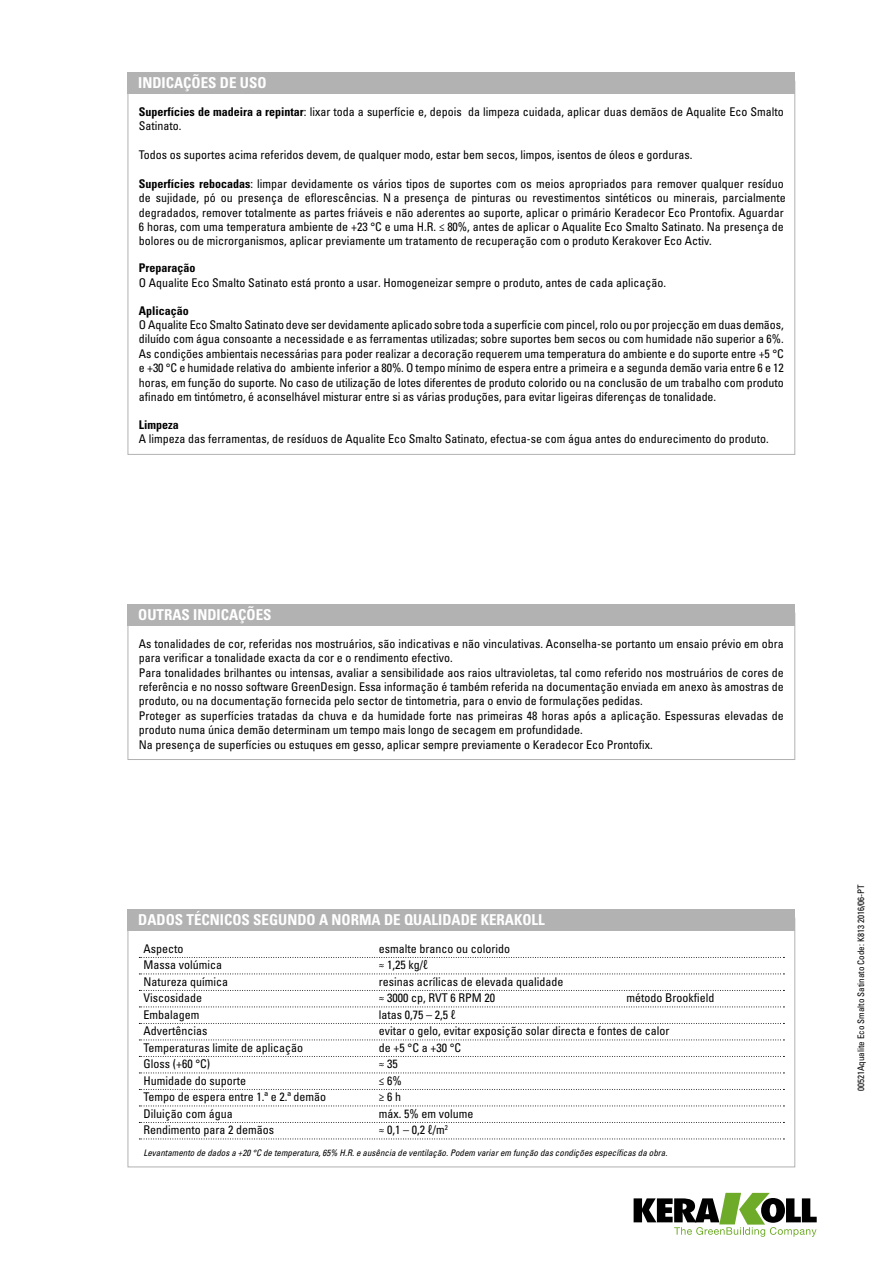
<style>
.page{position:relative;width:893px;height:1263px;background:#fff}
.page>*{position:absolute;margin:0;border:0;box-sizing:border-box;transform-origin:0 0}
.t1{font:700 condensed 15px "Univers LT Std";color:#fff}
.t2{font:condensed 12px/14.4px "Univers LT Std";color:#000}
.t3{font:700 condensed 12px "Univers LT Std";color:#000}
.t4{font:italic condensed 9px "Univers LT Std";color:#000}
.t5{font:condensed 9px "Univers LT Std";color:#000}
.s1{font-weight:700}
</style>
<div class="page">
<svg style="left:634px;top:1193px;width:183px;height:44px"></svg>
<div style="left:128px;top:72px;width:667px;height:22px;background:#b3b2b2"></div>
<div style="left:128px;top:604px;width:667px;height:21px;background:#b3b2b2"></div>
<svg style="left:139px;top:957px;width:645px;height:1px"></svg>
<svg style="left:139px;top:973px;width:645px;height:1px"></svg>
<svg style="left:139px;top:990px;width:645px;height:1px"></svg>
<svg style="left:139px;top:1006px;width:645px;height:1px"></svg>
<svg style="left:139px;top:1023px;width:645px;height:1px"></svg>
<svg style="left:139px;top:1039px;width:645px;height:1px"></svg>
<svg style="left:139px;top:1056px;width:645px;height:1px"></svg>
<svg style="left:139px;top:1072px;width:645px;height:1px"></svg>
<svg style="left:139px;top:1089px;width:645px;height:1px"></svg>
<svg style="left:139px;top:1105px;width:645px;height:1px"></svg>
<svg style="left:139px;top:1122px;width:645px;height:1px"></svg>
<svg style="left:139px;top:1138px;width:645px;height:1px"></svg>
<div style="left:128px;top:909px;width:667px;height:21px;background:#b3b2b2"></div>
<p class="t1" style="left:138px;top:74px;width:130px">INDICAÇÕES DE USO</p>
<p class="t2" style="left:139px;top:104px;width:646px"><span class="s1">Superfícies de madeira a repintar</span>: lixar toda a superfície e, depois da limpeza cuidada, aplicar duas demãos de Aqualite Eco Smalto<br>Satinato.</p>
<p class="t2" style="left:139px;top:147px;width:555px">Todos os suportes acima referidos devem, de qualquer modo, estar bem secos, limpos, isentos de óleos e gorduras.</p>
<p class="t2" style="left:139px;top:176px;width:648px"><span class="s1">Superfícies rebocadas</span>: limpar devidamente os vários tipos de suportes com os meios apropriados para remover qualquer resíduo de sujidade, pó ou presença de eflorescências. N a presença de pinturas ou revestimentos sintéticos ou minerais, parcialmente degradados, remover totalmente as partes friáveis e não aderentes ao suporte, aplicar o primário Keradecor Eco Prontofix. Aguardar 6 horas, com uma temperatura ambiente de +23 °C e uma H.R. ≤ 80%, antes de aplicar o Aqualite Eco Smalto Satinato. Na presença de bolores ou de microrganismos, aplicar previamente um tratamento de recuperação com o produto Kerakover Eco Activ.</p>
<p class="t3" style="left:139px;top:261px;width:58px">Preparação</p>
<p class="t2" style="left:139px;top:275px;width:529px">O Aqualite Eco Smalto Satinato está pronto a usar. Homogeneizar sempre o produto, antes de cada aplicação.</p>
<p class="t3" style="left:139px;top:303px;width:52px">Aplicação</p>
<p class="t2" style="left:139px;top:317px;width:646px;text-align:justify">O Aqualite Eco Smalto Satinato deve ser devidamente aplicado sobre toda a superfície com pincel, rolo ou por projecção em duas demãos, diluído com água consoante a necessidade e as ferramentas utilizadas; sobre suportes bem secos ou com humidade não superior a 6%.<br>As condições ambientais necessárias para poder realizar a decoração requerem uma temperatura do ambiente e do suporte entre +5 °C e +30 °C e humidade relativa do ambiente inferior a 80%. O tempo mínimo de espera entre a primeira e a segunda demão varia entre 6 e 12 horas, em função do suporte. No caso de utilização de lotes diferentes de produto colorido ou na conclusão de um trabalho com produto afinado em tintómetro, é aconselhável misturar entre si as várias produções, para evitar ligeiras diferenças de tonalidade.</p>
<p class="t3" style="left:139px;top:417px;width:41px">Limpeza</p>
<p class="t2" style="left:139px;top:432px;width:631px">A limpeza das ferramentas, de resíduos de Aqualite Eco Smalto Satinato, efectua-se com água antes do endurecimento do produto.</p>
<p class="t1" style="left:138px;top:606px;width:135px">OUTRAS INDICAÇÕES</p>
<p class="t2" style="left:139px;top:636px;width:646px">As tonalidades de cor, referidas nos mostruários, são indicativas e não vinculativas. Aconselha-se portanto um ensaio prévio em obra para verificar a tonalidade exacta da cor e o rendimento efectivo.<br>Para tonalidades brilhantes ou intensas, avaliar a sensibilidade aos raios ultravioletas, tal como referido nos mostruários de cores de referência e no nosso software GreenDesign. Essa informação é também referida na documentação enviada em anexo às amostras de produto, ou na documentação fornecida pelo sector de tintometria, para o envio de formulações pedidas.<br>Proteger as superfícies tratadas da chuva e da humidade forte nas primeiras 48 horas após a aplicação. Espessuras elevadas de produto numa única demão determinam um tempo mais longo de secagem em profundidade.<br>Na presença de superfícies ou estuques em gesso, aplicar sempre previamente o Keradecor Eco Prontofix.</p>
<p class="t1" style="left:138px;top:911px;width:408px">DADOS TÉCNICOS SEGUNDO A NORMA DE QUALIDADE KERAKOLL</p>
<p class="t2" style="left:143px;top:941px;width:41px">Aspecto</p>
<p class="t2" style="left:379px;top:941px;width:133px">esmalte branco ou colorido</p>
<p class="t2" style="left:143px;top:958px;width:80px">Massa volúmica</p>
<p class="t2" style="left:379px;top:958px;width:51px">≈ 1,25 kg/ℓ</p>
<p class="t2" style="left:143px;top:974px;width:86px">Natureza química</p>
<p class="t2" style="left:379px;top:974px;width:186px">resinas acrílicas de elevada qualidade</p>
<p class="t2" style="left:143px;top:991px;width:60px">Viscosidade</p>
<p class="t2" style="left:379px;top:991px;width:118px">≈ 3000 cp, RVT 6 RPM 20</p>
<p class="t2" style="left:626px;top:991px;width:89px">método Brookfield</p>
<p class="t2" style="left:143px;top:1007px;width:57px">Embalagem</p>
<p class="t2" style="left:379px;top:1007px;width:78px">latas 0,75 – 2,5 ℓ</p>
<p class="t2" style="left:143px;top:1024px;width:65px">Advertências</p>
<p class="t2" style="left:379px;top:1024px;width:292px">evitar o gelo, evitar exposição solar directa e fontes de calor</p>
<p class="t2" style="left:143px;top:1040px;width:161px">Temperaturas limite de aplicação</p>
<p class="t2" style="left:379px;top:1040px;width:84px">de +5 °C a +30 °C</p>
<p class="t2" style="left:143px;top:1057px;width:68px">Gloss (+60 °C)</p>
<p class="t2" style="left:379px;top:1057px;width:20px">≈ 35</p>
<p class="t2" style="left:143px;top:1073px;width:104px">Humidade do suporte</p>
<p class="t2" style="left:379px;top:1073px;width:24px">≤ 6%</p>
<p class="t2" style="left:143px;top:1090px;width:184px">Tempo de espera entre 1.ª e 2.ª demão</p>
<p class="t2" style="left:379px;top:1090px;width:24px">≥ 6 h</p>
<p class="t2" style="left:143px;top:1106px;width:91px">Diluição com água</p>
<p class="t2" style="left:379px;top:1106px;width:96px">máx. 5% em volume</p>
<p class="t2" style="left:143px;top:1123px;width:132px">Rendimento para 2 demãos</p>
<p class="t2" style="left:379px;top:1123px;width:70px">≈ 0,1 – 0,2 ℓ/m<sup>2</sup></p>
<p class="t4" style="left:143px;top:1147px;width:525px">Levantamento de dados a +20 °C de temperatura, 65% H.R. e ausência de ventilação. Podem variar em função das condições específicas da obra.</p>
<p class="t5" style="left:855px;top:1091px;width:208px;rotate:-90deg">00521Aqualite Eco Smalto Satinato Code: K813 2016/06-PT</p>
</div>
